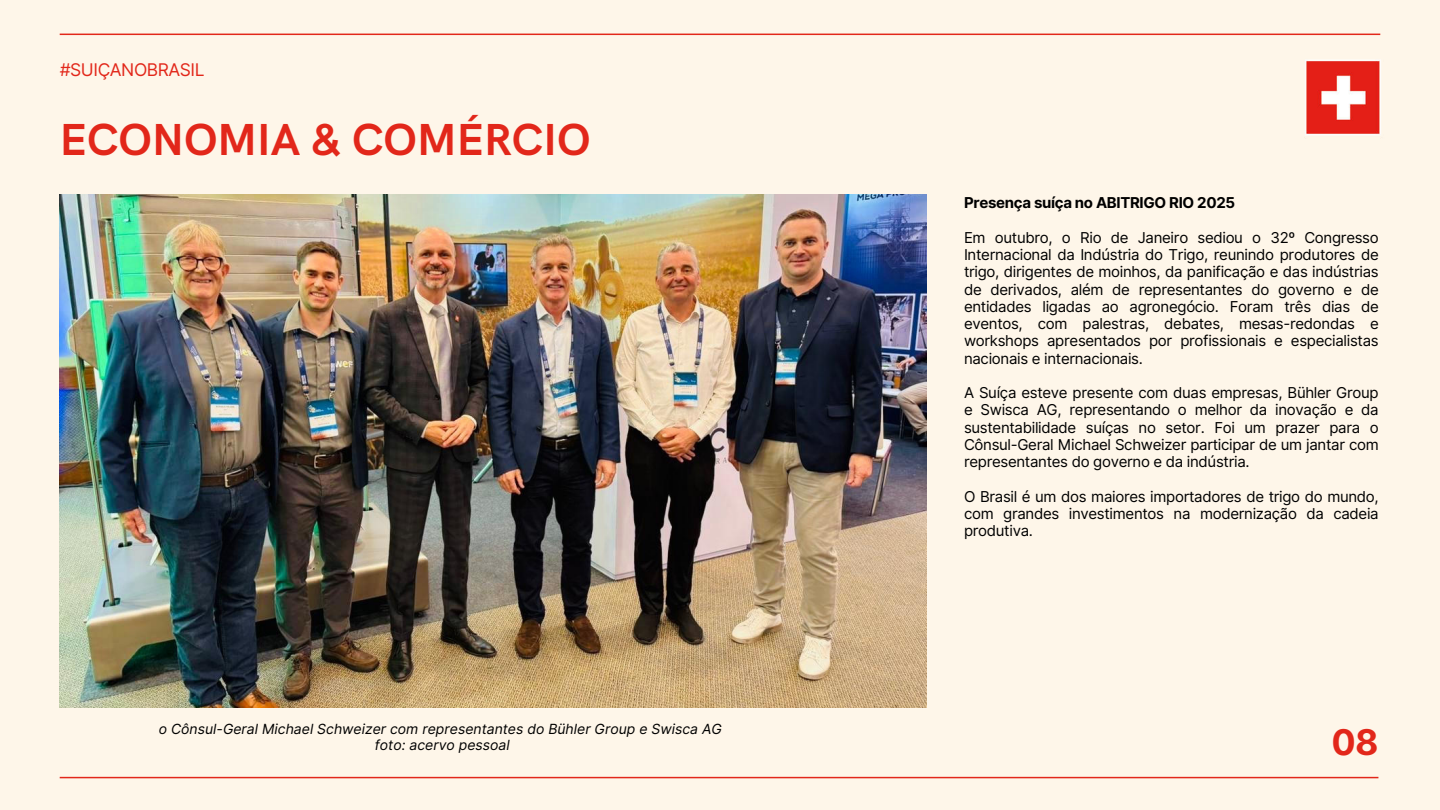
<style>
.page{position:relative;width:1440px;height:810px;background:#fef6e9}
.page>*{position:absolute;margin:0;border:0;box-sizing:border-box;transform-origin:0 0}
.t1{font:700 45px "HK Grotesk";color:#e2271a}
.t2{font:700 35.5px "Inter";color:#e2271a}
.t3{font:17.5px "Inter";letter-spacing:-.025em;color:#e2271a}
.t4{font:15px/17.3px "Inter";letter-spacing:-.02em;color:#000;text-align:justify}
.t5{font:700 15px "Inter";letter-spacing:-.02em;color:#000}
.t6{font:italic 14px/16.5px "Inter";color:#000;text-align:center}
</style>
<div class="page">
<hr style="left:60px;top:777px;width:1318px;height:1px;background:#e2271a">
<hr style="left:60px;top:34px;width:1320px;height:1px;background:#e2271a">
<img style="left:1305px;top:59px;width:76px;height:76px">
<img style="left:60px;top:195px;width:867px;height:513px">
<p class="t3" style="left:60px;top:57px;width:146px">#SUIÇANOBRASIL</p>
<h1 class="t1" style="left:60px;top:106px;width:532px">ECONOMIA &amp; COMÉRCIO</h1>
<p class="t6" style="left:159px;top:720px;width:565px">o Cônsul-Geral Michael Schweizer com representantes do Bühler Group e Swisca AG foto: acervo pessoal</p>
<p class="t5" style="left:964px;top:192px;width:273px">Presença suíça no ABITRIGO RIO 2025</p>
<p class="t4" style="left:964px;top:229px;width:416px">Em outubro, o Rio de Janeiro sediou o 32º Congresso Internacional da Indústria do Trigo, reunindo produtores de trigo, dirigentes de moinhos, da panificação e das indústrias de derivados, além de representantes do governo e de entidades ligadas ao agronegócio. Foram três dias de eventos, com palestras, debates, mesas-redondas e workshops apresentados por profissionais e especialistas nacionais e internacionais.</p>
<p class="t4" style="left:964px;top:384px;width:416px">A Suíça esteve presente com duas empresas, Bühler Group e Swisca AG, representando o melhor da inovação e da sustentabilidade suíças no setor. Foi um prazer para o Cônsul-Geral Michael Schweizer participar de um jantar com representantes do governo e da indústria.</p>
<p class="t4" style="left:964px;top:488px;width:416px">O Brasil é um dos maiores importadores de trigo do mundo, com grandes investimentos na modernização da cadeia produtiva.</p>
<h2 class="t2" style="left:1332px;top:716px;width:48px">08</h2>
</div>
